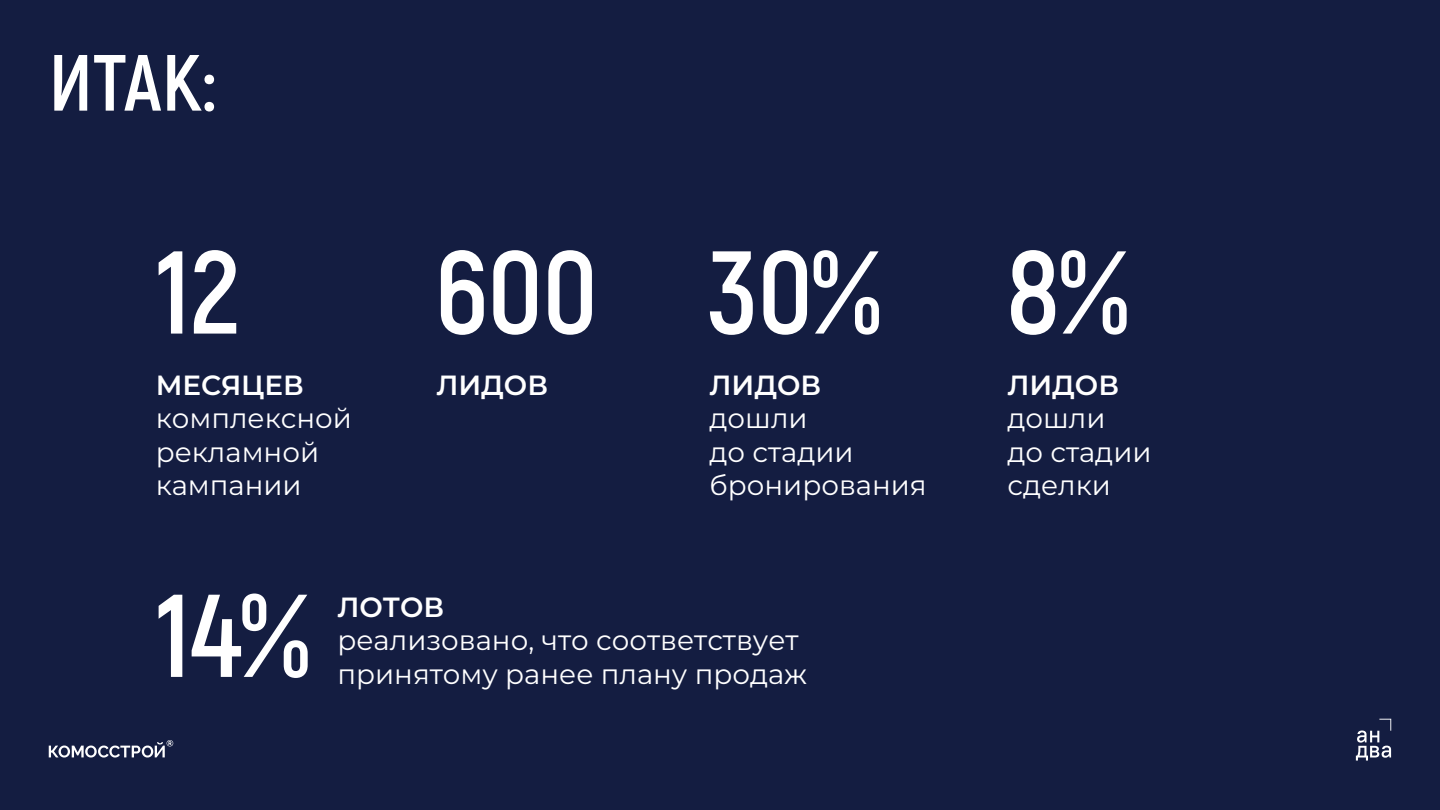
<style>
.page{position:relative;width:1440px;height:810px;background:#141d41}
.page>*{position:absolute;margin:0;border:0;box-sizing:border-box;transform-origin:0 0}
.t1{font:700 117.45px "Akrobat";color:#fff}
.t2{font:700 79.5px "Akrobat";color:#fff}
.t3{font:27.75px/33.3px "Montserrat";color:#fff}
.t4{font:600 27.75px "Montserrat";color:#fff}
</style>
<div class="page">
<svg style="left:49px;top:740px;width:124px;height:18px"></svg>
<svg style="left:1356px;top:719px;width:35px;height:42px"></svg>
<h2 class="t2" style="left:49px;top:33px;width:169px">ИТАК:</h2>
<h1 class="t1" style="left:156px;top:219px;width:86px">12</h1>
<p class="t4" style="left:156px;top:365px;width:150px">МЕСЯЦЕВ</p>
<p class="t3" style="left:156px;top:401px;width:198px">комплексной рекламной кампании</p>
<h1 class="t1" style="left:435px;top:219px;width:164px">600</h1>
<p class="t4" style="left:436px;top:365px;width:113px">ЛИДОВ</p>
<h1 class="t1" style="left:708px;top:219px;width:174px">30%</h1>
<p class="t4" style="left:710px;top:365px;width:113px">ЛИДОВ</p>
<p class="t3" style="left:710px;top:401px;width:219px">дошли<br>до стадии бронирования</p>
<h1 class="t1" style="left:156px;top:563px;width:156px">14%</h1>
<p class="t4" style="left:337px;top:587px;width:108px">ЛОТОВ</p>
<p class="t3" style="left:337px;top:623px;width:471px">реализовано, что соответствует принятому ранее плану продаж</p>
<h1 class="t1" style="left:1006px;top:219px;width:124px">8%</h1>
<p class="t4" style="left:1007px;top:365px;width:113px">ЛИДОВ</p>
<p class="t3" style="left:1007px;top:401px;width:146px">дошли<br>до стадии сделки</p>
</div>
